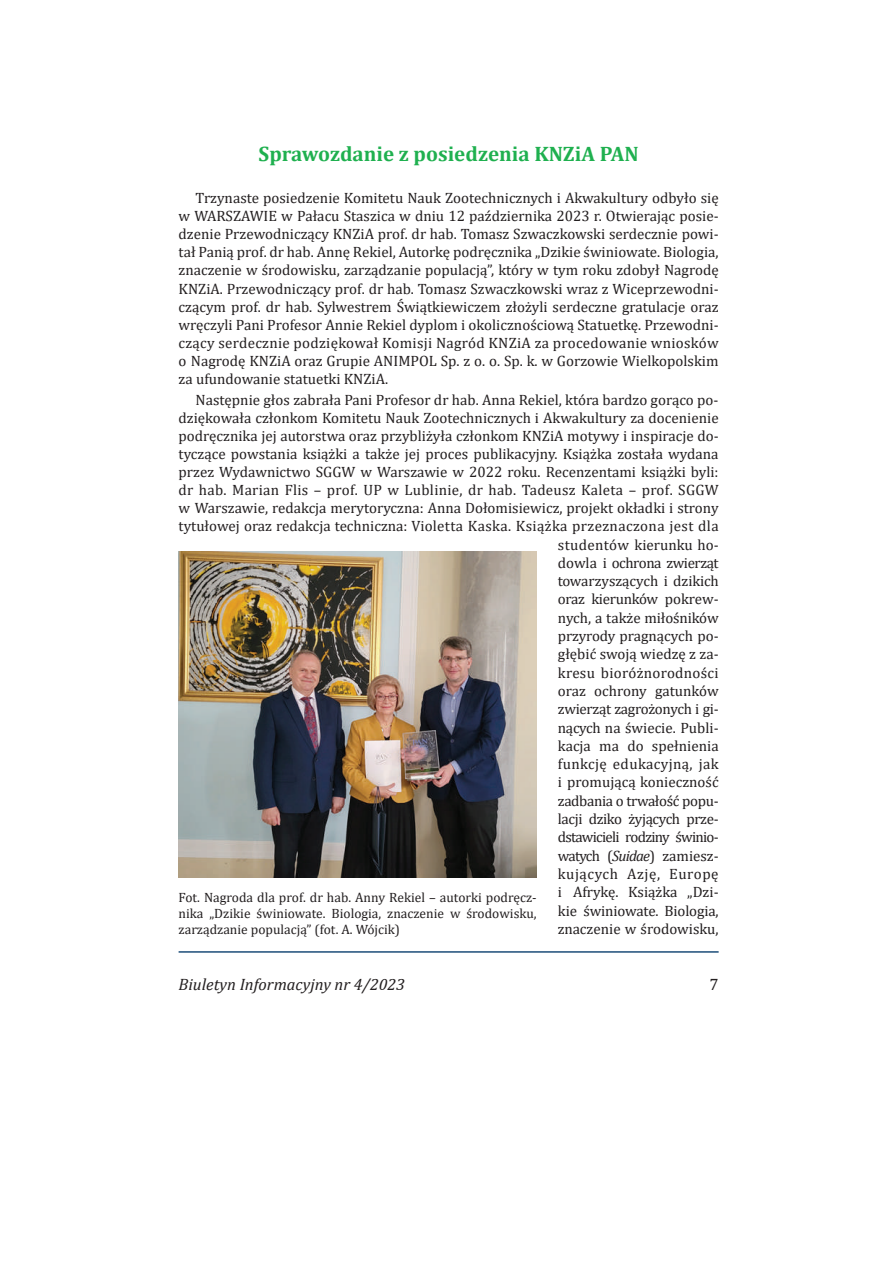
<style>
.page{position:relative;width:893px;height:1263px;background:#fff}
.page>*{position:absolute;margin:0;border:0;box-sizing:border-box;transform-origin:0 0}
.t1{font:700 21px "Cambria";color:#1fb04f}
.t2{font:italic 16.5px "Cambria";color:#231f20}
.t3{font:16.5px "Cambria";color:#231f20}
.t4{font:15px/18.3px "Cambria";color:#231f20;text-align:justify}
.t5{font:13.5px/16.2px "Cambria";color:#231f20;text-align:justify}
.s1{font-style:italic}
</style>
<div class="page">
<hr style="left:179px;top:951px;width:540px;height:2px;background:#1c4d79">
<img style="left:179px;top:551px;width:358px;height:327px">
<h1 class="t1" style="left:259px;top:139px;width:382px">Sprawozdanie z posiedzenia KNZiA PAN</h1>
<p class="t4" style="left:179px;top:189px;width:542px;text-indent:17px">Trzynaste posiedzenie Komitetu Nauk Zootechnicznych i Akwakultury odbyło się w WARSZAWIE w Pałacu Staszica w dniu 12 października 2023 r. Otwierając posie&shy;dzenie Przewodniczący KNZiA prof. dr hab. Tomasz Szwaczkowski serdecznie powi&shy;tał Panią prof. dr hab. Annę Rekiel, Autorkę podręcznika „Dzikie świniowate. Biologia, znaczenie w środowisku, zarządzanie populacją”, który w tym roku zdobył Nagrodę KNZiA. Przewodniczący prof. dr hab. Tomasz Szwaczkowski wraz z Wiceprzewodni&shy;czącym prof. dr hab. Sylwestrem Świątkiewiczem złożyli serdeczne gratulacje oraz wręczyli Pani Profesor Annie Rekiel dyplom i okolicznościową Statuetkę. Przewodni&shy;czący serdecznie podziękował Komisji Nagród KNZiA za procedowanie wniosków o Nagrodę KNZiA oraz Grupie ANIMPOL Sp. z o. o. Sp. k. w Gorzowie Wielkopolskim za ufundowanie statuetki KNZiA.</p>
<p class="t4" style="left:179px;top:390px;width:542px;text-align:right">Następnie głos zabrała Pani Profesor dr hab. Anna Rekiel, która bardzo gorąco po&shy;dziękowała członkom Komitetu Nauk Zootechnicznych i Akwakultury za docenienie podręcznika jej autorstwa oraz przybliżyła członkom KNZiA motywy i inspiracje do&shy;tyczące powstania książki a także jej proces publikacyjny. Książka została wydana przez Wydawnictwo SGGW w Warszawie w 2022 roku. Recenzentami książki byli: dr hab. Marian Flis – prof. UP w Lublinie, dr hab. Tadeusz Kaleta – prof. SGGW w Warszawie, redakcja merytoryczna: Anna Dołomisiewicz, projekt okładki i strony tytułowej oraz redakcja techniczna: Violetta Kaska. Książka przeznaczona jest dla studentów kierunku ho-<br>dowla i ochrona zwierząt<br>towarzyszących i dzikich<br>oraz kierunków pokrew-<br>nych, a także miłośników<br>przyrody pragnących po-<br>głębić swoją wiedzę z za-<br>kresu bioróżnorodności<br>oraz ochrony gatunków<br>zwierząt zagrożonych i gi-<br>nących na świecie. Publi-<br>kacja ma do spełnienia<br>funkcję edukacyjną, jak<br>i promującą konieczność<br>zadbania o trwałość popu-<br>lacji dziko żyjących prze-<br>dstawicieli rodziny świnio-<br>watych (<span class="s1">Suidae</span>) zamiesz-<br>kujących Azję, Europę<br>i Afrykę. Książka „Dzi-<br>kie świniowate. Biologia,<br>znaczenie w środowisku,</p>
<p class="t5" style="left:179px;top:889px;width:360px">Fot. Nagroda dla prof. dr hab. Anny Rekiel – autorki podręcz&shy;nika „Dzikie świniowate. Biologia, znaczenie w środowisku, zarządzanie populacją” (fot. A. Wójcik)</p>
<p class="t2" style="left:179px;top:973px;width:228px">Biuletyn Informacyjny nr 4/2023</p>
<p class="t3" style="left:709px;top:975px;width:11px">7</p>
</div>
